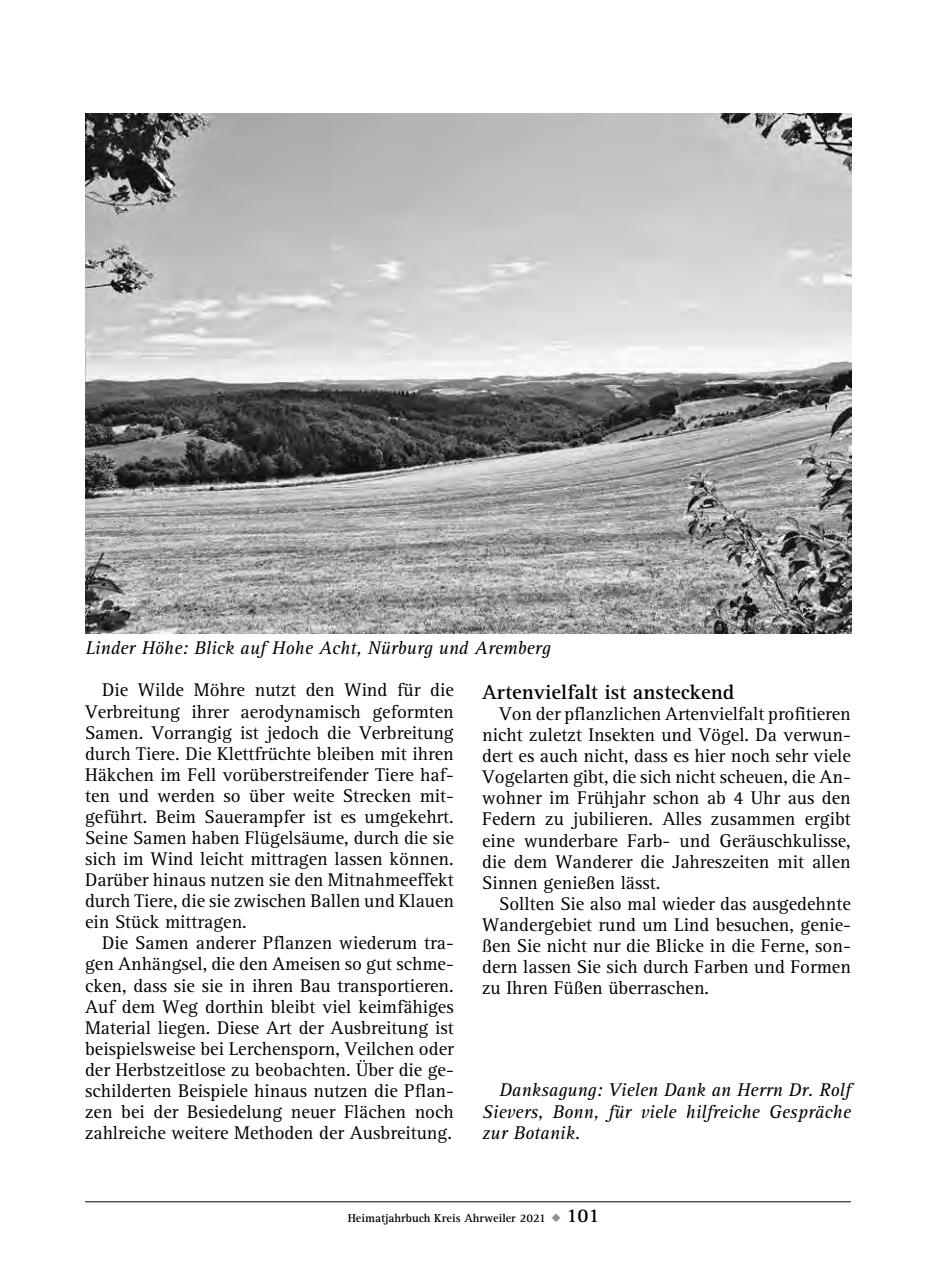
<style>
.page{position:relative;width:936px;height:1276px;background:#fff}
.page>*{position:absolute;margin:0;border:0;box-sizing:border-box;transform-origin:0 0}
.t1{font:700 21px "AT Rotis Serif";color:#000}
.t2{font:19px/21px "AT Rotis Serif";color:#000;text-align:justify}
.t3{font:italic 19px/21px "AT Rotis Serif";color:#000;text-align:justify}
.t4{font:700 12px "AT Rotis Serif";color:#000}
.s1{color:#939393}
.s2{font-size:20px}
</style>
<div class="page">
<hr style="left:85px;top:1201px;width:765px;height:1px;background:#000">
<img style="left:85px;top:113px;width:766px;height:520px">
<p class="t3" style="left:85px;top:638px;width:466px">Linder Höhe: Blick auf Hohe Acht, Nürburg und Aremberg</p>
<p class="t2" style="left:85px;top:680px;width:370px;text-indent:17px">Die Wilde Möhre nutzt den Wind für die Verbreitung ihrer aerodynamisch geformten Samen. Vorrangig ist jedoch die Verbreitung durch Tiere. Die Klettfrüchte bleiben mit ihren Häkchen im Fell vorüberstreifender Tiere haf&shy;ten und werden so über weite Strecken mit&shy;geführt. Beim Sauerampfer ist es umgekehrt.<br>Seine Samen haben Flügelsäume, durch die sie sich im Wind leicht mittragen lassen können.<br>Darüber hinaus nutzen sie den Mitnahmeeffekt durch Tiere, die sie zwischen Ballen und Klauen ein Stück mittragen.</p>
<p class="t2" style="left:85px;top:933px;width:370px;text-indent:17px">Die Samen anderer Pflanzen wiederum tra&shy;gen Anhängsel, die den Ameisen so gut schme&shy;cken, dass sie sie in ihren Bau transportieren.<br>Auf dem Weg dorthin bleibt viel keimfähiges Material liegen. Diese Art der Ausbreitung ist beispielsweise bei Lerchensporn, Veilchen oder der Herbstzeitlose zu beobachten. Über die ge&shy;schilderten Beispiele hinaus nutzen die Pflan&shy;zen bei der Besiedelung neuer Flächen noch zahlreiche weitere Methoden der Ausbreitung.</p>
<p class="t1" style="left:482px;top:679px;width:253px">Artenvielfalt ist ansteckend</p>
<p class="t2" style="left:482px;top:704px;width:370px;text-indent:17px">Von der pflanzlichen Artenvielfalt profitieren nicht zuletzt Insekten und Vögel. Da verwun&shy;dert es auch nicht, dass es hier noch sehr viele Vogelarten gibt, die sich nicht scheuen, die An&shy;wohner im Frühjahr schon ab 4 Uhr aus den Federn zu jubilieren. Alles zusammen ergibt eine wunderbare Farb- und Geräuschkulisse, die dem Wanderer die Jahreszeiten mit allen Sinnen genießen lässt.</p>
<p class="t2" style="left:482px;top:893px;width:370px;text-indent:17px">Sollten Sie also mal wieder das ausgedehnte Wandergebiet rund um Lind besuchen, genie&shy;ßen Sie nicht nur die Blicke in die Ferne, son&shy;dern lassen Sie sich durch Farben und Formen zu Ihren Füßen überraschen.</p>
<p class="t3" style="left:482px;top:1080px;width:370px;text-indent:17px">Danksagung: Vielen Dank an Herrn Dr. Rolf Sievers, Bonn, für viele hilfreiche Gespräche zur Botanik.</p>
<p class="t4" style="left:348px;top:1210px;width:253px">Heimatjahrbuch Kreis Ahrweiler 2021 <span class="s1">◆</span> <span class="s2">101</span></p>
</div>
